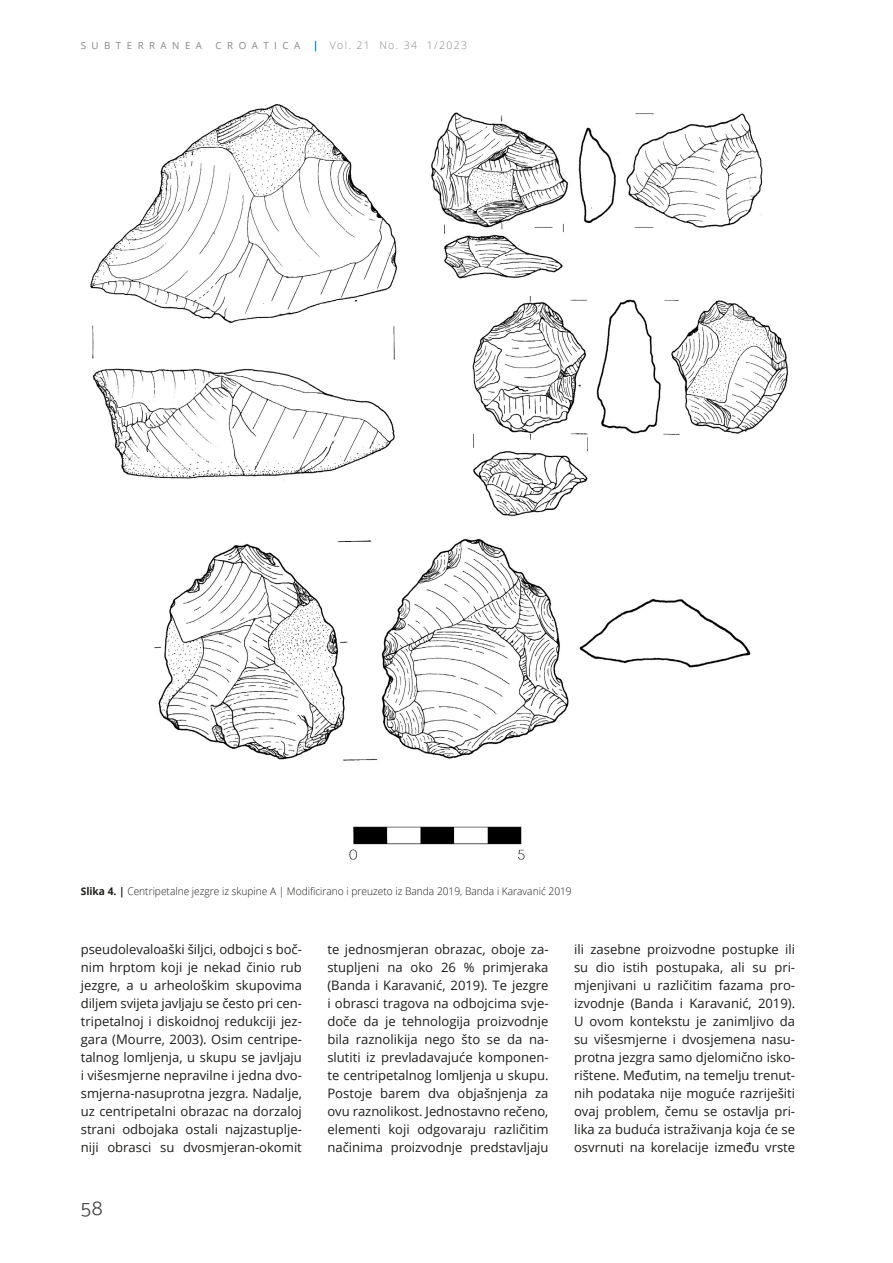
<style>
.page{position:relative;width:893px;height:1263px;background:#fff}
.page>*{position:absolute;margin:0;border:0;box-sizing:border-box;transform-origin:0 0}
.t1{font:300 21px "Catamaran";color:#424241}
.t2{font:13.05px/18px "Open Sans";color:#1d1d1b;text-align:justify}
.t3{font:300 10.5px "Open Sans";color:#1d1d1b}
.t4{font:300 10.5px "Open Sans";letter-spacing:.13em;color:#878787}
.t5{font:9.75px "Open Sans";letter-spacing:.56em;color:#878787}
.s1{font-weight:400;font-size:9.75px}
.s2{font-weight:700;color:#0086be}
.s3{font-weight:700}
</style>
<div class="page">
<img style="left:90px;top:104px;width:698px;height:756px">
<p class="t5" style="left:81px;top:39px;width:123px">SUBTERRANEA</p>
<p class="t4" style="left:216px;top:38px;width:253px"><span class="s1">C R O A T I C A</span> <span class="s2">|</span> Vol. 21 No. 34 1/2023</p>
<p class="t3" style="left:81px;top:884px;width:492px"><span class="s3">Slika 4. |</span> Centripetalne jezgre iz skupine A | Modificirano i preuzeto iz Banda 2019, Banda i Karavanić 2019</p>
<p class="t2" style="left:81px;top:940px;width:223px">pseudolevaloaški šiljci, odbojci s boč&shy;nim hrptom koji je nekad činio rub jezgre, a u arheološkim skupovima diljem svijeta javljaju se često pri cen&shy;tripetalnoj i diskoidnoj redukciji jez&shy;gara (Mourre, 2003). Osim centripe&shy;talnog lomljenja, u skupu se javljaju i višesmjerne nepravilne i jedna dvo&shy;smjerna-nasuprotna jezgra. Nadalje, uz centripetalni obrazac na dorzaloj strani odbojaka ostali najzastuplje&shy;niji obrasci su dvosmjeran-okomit</p>
<p class="t2" style="left:327px;top:940px;width:223px">te jednosmjeran obrazac, oboje za&shy;stupljeni na oko 26 % primjeraka (Banda i Karavanić, 2019). Te jezgre i obrasci tragova na odbojcima svje&shy;doče da je tehnologija proizvodnje bila raznolikija nego što se da na&shy;slutiti iz prevladavajuće komponen&shy;te centripetalnog lomljenja u skupu.<br>Postoje barem dva objašnjenja za ovu raznolikost. Jednostavno rečeno, elementi koji odgovaraju različitim načinima proizvodnje predstavljaju</p>
<p class="t2" style="left:574px;top:940px;width:223px">ili zasebne proizvodne postupke ili su dio istih postupaka, ali su pri&shy;mjenjivani u različitim fazama pro&shy;izvodnje (Banda i Karavanić, 2019).<br>U ovom kontekstu je zanimljivo da su višesmjerne i dvosjemena nasu&shy;protna jezgra samo djelomično isko&shy;rištene. Međutim, na temelju trenut&shy;nih podataka nije moguće razriješiti ovaj problem, čemu se ostavlja pri&shy;lika za buduća istraživanja koja će se osvrnuti na korelacije između vrste</p>
<h1 class="t1" style="left:81px;top:1195px;width:23px">58</h1>
</div>
